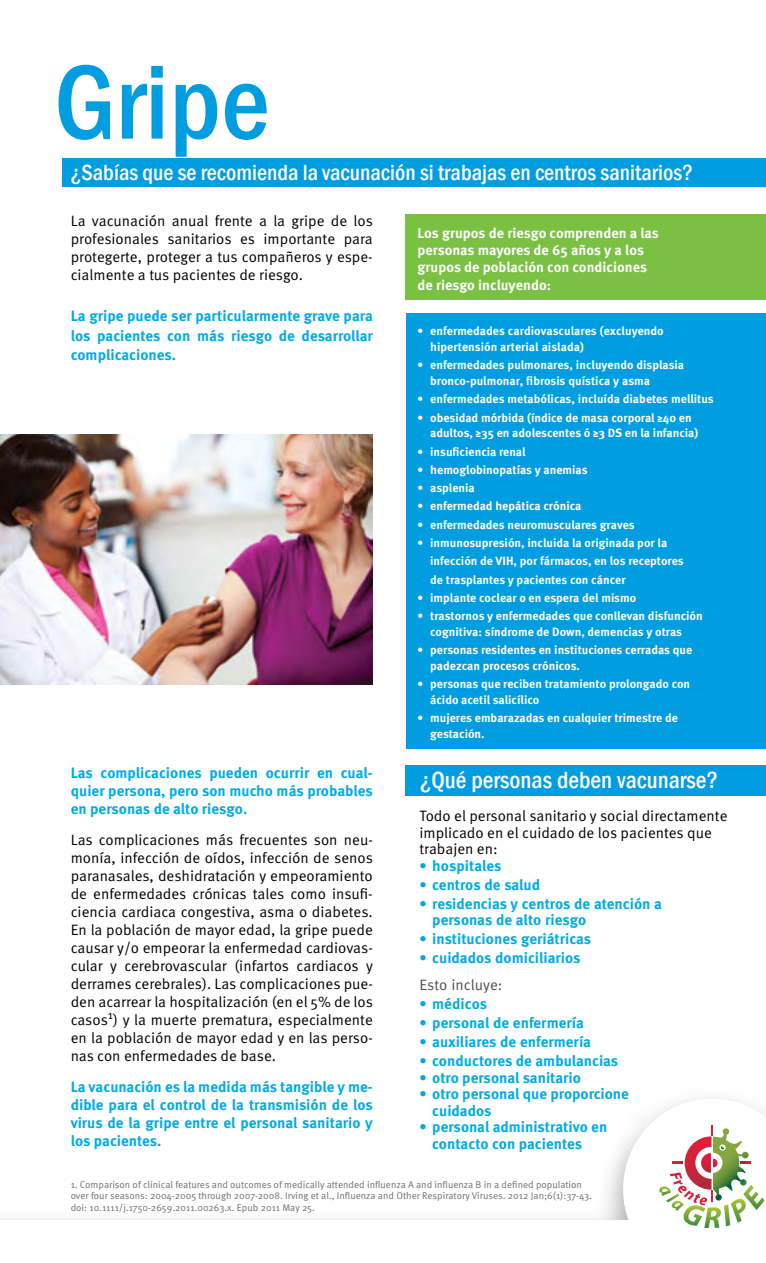
<style>
.page{position:relative;width:766px;height:1263px;background:#fff}
.page>*{position:absolute;margin:0;border:0;box-sizing:border-box;transform-origin:0 0}
.t1{font:500 condensed 108.9px "Franklin Gothic";color:#009de1}
.t2{font:500 condensed 24px "Franklin Gothic";color:#fff}
.t3{font:500 condensed 22.5px "Franklin Gothic";color:#fff}
.t4{font:15px/18px "Meta Pro";color:#000;text-align:justify}
.t5{font:700 15px/18px "Meta Pro";color:#00aae5}
.t6{font:700 14.25px/17.4px "Meta Pro";color:#fff}
.t7{font:700 12px/15.8px "Meta Pro";color:#fff}
.t8{font:9.75px/11.7px "Meta Pro";color:#6d6e71}
.s1{color:#00a7e4}
.s2{font-weight:400;color:#4d4d4f}
</style>
<div class="page">
<div style="left:406px;top:313px;width:359px;height:435px;background:#009de1"></div>
<div style="left:405px;top:214px;width:360px;height:86px;background:#7ac143"></div>
<div style="left:62px;top:158px;width:703px;height:29px;background:#009de1"></div>
<img style="left:0;top:435px;width:372px;height:249px">
<div style="left:405px;top:766px;width:360px;height:30px;background:#009de1"></div>
<svg style="left:623px;top:1099px;width:142px;height:129px"></svg>
<h1 class="t1" style="left:54px;top:31px;width:217px">Gripe</h1>
<h3 class="t3" style="left:70px;top:157px;width:624px">¿Sabías que se recomienda la vacunación si trabajas en centros sanitarios?</h3>
<p class="t4" style="left:71px;top:212px;width:304px">La vacunación anual frente a la gripe de los profesionales sanitarios es importante para protegerte, proteger a tus compañeros y espe&shy;cialmente a tus pacientes de riesgo.</p>
<p class="t5" style="left:71px;top:307px;width:303px;line-height:19.5px;text-align:justify">La gripe puede ser particularmente grave para los pacientes con más riesgo de desarrollar complicaciones.</p>
<p class="t6" style="left:417px;top:224px;width:243px">Los grupos de riesgo comprenden a las personas mayores de 65 años y a los grupos de población con condiciones de riesgo incluyendo:</p>
<p class="t7" style="left:430px;top:323px;width:235px;text-indent:-13px">• enfermedades cardiovasculares (excluyendo hipertensión arterial aislada)</p>
<p class="t7" style="left:430px;top:357px;width:255px;text-indent:-13px">• enfermedades pulmonares, incluyendo displasia bronco-pulmonar, fibrosis quística y asma</p>
<p class="t7" style="left:417px;top:392px;width:298px">• enfermedades metabólicas, incluída diabetes mellitus</p>
<p class="t7" style="left:430px;top:410px;width:269px;text-indent:-13px">• obesidad mórbida (índice de masa corporal ≥40 en adultos, ≥35 en adolescentes ó ≥3 DS en la infancia)</p>
<p class="t7" style="left:417px;top:444px;width:110px">• insuficiencia renal</p>
<p class="t7" style="left:417px;top:462px;width:172px">• hemoglobinopatías y anemias</p>
<p class="t7" style="left:417px;top:480px;width:59px">• asplenia</p>
<p class="t7" style="left:417px;top:499px;width:165px">• enfermedad hepática crónica</p>
<p class="t7" style="left:417px;top:517px;width:219px">• enfermedades neuromusculares graves</p>
<p class="t7" style="left:430px;top:534px;width:255px;line-height:18.3px;text-indent:-13px">• inmunosupresión, incluida la originada por la infección de VIH, por fármacos, en los receptores de trasplantes y pacientes con cáncer</p>
<p class="t7" style="left:417px;top:590px;width:220px">• implante coclear o en espera del mismo</p>
<p class="t7" style="left:430px;top:609px;width:274px;text-indent:-13px">• trastornos y enfermedades que conllevan disfunción cognitiva: síndrome de Down, demencias y otras</p>
<p class="t7" style="left:430px;top:643px;width:263px;text-indent:-13px">• personas residentes en instituciones cerradas que padezcan procesos crónicos.</p>
<p class="t7" style="left:430px;top:677px;width:261px;text-indent:-13px">• personas que reciben tratamiento prolongado con ácido acetil salicílico</p>
<p class="t7" style="left:430px;top:711px;width:249px;text-indent:-13px">• mujeres embarazadas en cualquier trimestre de gestación.</p>
<p class="t5" style="left:71px;top:764px;width:303px;text-align:justify">Las complicaciones pueden ocurrir en cual&shy;quier persona, pero son mucho más probables en personas de alto riesgo.</p>
<p class="t4" style="left:71px;top:831px;width:304px">Las complicaciones más frecuentes son neu&shy;monía, infección de oídos, infección de senos paranasales, deshidratación y empeoramiento de enfermedades crónicas tales como insufi&shy;ciencia cardiaca congestiva, asma o diabetes.<br>En la población de mayor edad, la gripe puede causar y/o empeorar la enfermedad cardiovas&shy;cular y cerebrovascular (infartos cardiacos y derrames cerebrales). Las complicaciones pue&shy;den acarrear la hospitalización (en el 5% de los casos<sup>1</sup>) y la muerte prematura, especialmente en la población de mayor edad y en las perso&shy;nas con enfermedades de base.</p>
<p class="t5" style="left:71px;top:1078px;width:303px;text-align:justify">La vacunación es la medida más tangible y me&shy;dible para el control de la transmisión de los virus de la gripe entre el personal sanitario y los pacientes.</p>
<h2 class="t2" style="left:419px;top:764px;width:300px">¿Qué personas deben vacunarse?</h2>
<p class="t4" style="left:419px;top:808px;width:309px;line-height:16.5px;text-align:left">Todo el personal sanitario y social directamente implicado en el cuidado de los pacientes que trabajen en:</p>
<p class="t5" style="left:419px;top:857px;width:84px"><span class="s1">•</span> hospitales</p>
<p class="t5" style="left:419px;top:876px;width:122px"><span class="s1">•</span> centros de salud</p>
<p class="t5" style="left:432px;top:896px;width:231px;line-height:16.5px;text-indent:-13px"><span class="s1">•</span> residencias y centros de atención a personas de alto riesgo</p>
<p class="t5" style="left:419px;top:930px;width:173px"><span class="s1">•</span> instituciones geriátricas</p>
<p class="t5" style="left:419px;top:945px;width:162px;line-height:26.5px"><span class="s1">•</span> cuidados domiciliarios<br><span class="s2">Esto incluye:</span></p>
<p class="t5" style="left:419px;top:995px;width:69px"><span class="s1">•</span> médicos</p>
<p class="t5" style="left:419px;top:1014px;width:166px"><span class="s1">•</span> personal de enfermería</p>
<p class="t5" style="left:419px;top:1033px;width:173px"><span class="s1">•</span> auxiliares de enfermería</p>
<p class="t5" style="left:419px;top:1052px;width:200px"><span class="s1">•</span> conductores de ambulancias</p>
<p class="t5" style="left:419px;top:1069px;width:163px"><span class="s1">•</span> otro personal sanitario</p>
<p class="t5" style="left:432px;top:1086px;width:198px;line-height:16.5px;text-indent:-13px"><span class="s1">•</span> otro personal que proporcione cuidados</p>
<p class="t5" style="left:432px;top:1119px;width:176px;line-height:16.5px;text-indent:-13px"><span class="s1">•</span> personal administrativo en contacto con pacientes</p>
<p class="t8" style="left:71px;top:1178px;width:522px">1. Comparison of clinical features and outcomes of medically attended influenza A and influenza B in a defined population over four seasons: 2004-2005 through 2007-2008. Irving et al., Influenza and Other Respiratory Viruses. 2012 Jan;6(1):37-43. doi: 10.1111/j.1750-2659.2011.00263.x. Epub 2011 May 25.</p>
</div>
